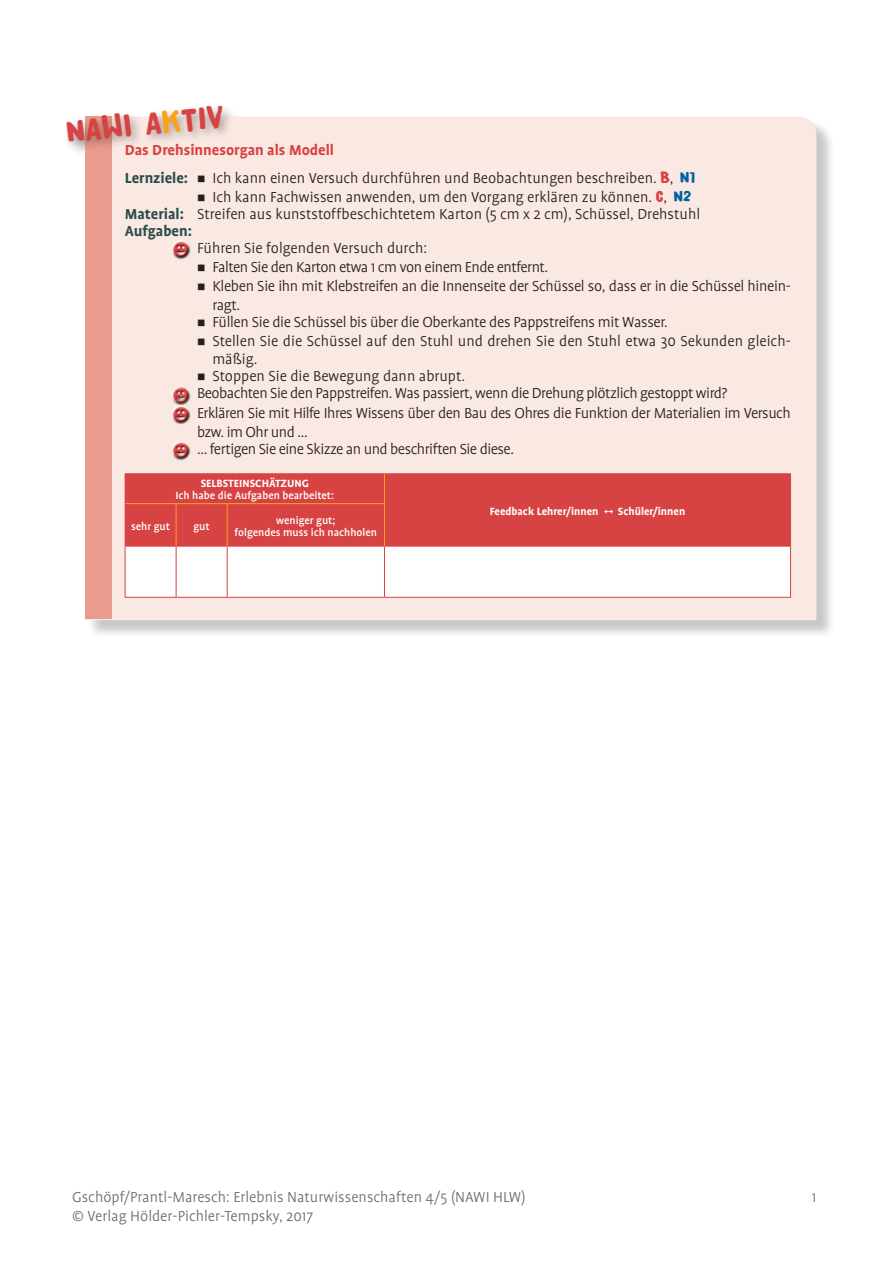
<style>
.page{position:relative;width:893px;height:1263px;background:#fff}
.page>*{position:absolute;margin:0;border:0;box-sizing:border-box;transform-origin:0 0}
.t1{font:32.25px "HVD Poster Clean";color:#d74242}
.t2{font:300 16.5px/18.8px "Profile";letter-spacing:-.02em;color:#231f20}
.t3{font:300 16.5px/17.1px "Profile";color:#231f20}
.t4{font:300 16.5px/19.8px "Profile";color:#6c6d70}
.t5{font:500 12px/12px "Profile";color:#fff;text-align:center}
.t6{font:700 12px "Profile";color:#fff}
.s1{color:#f9a31b}
.s2{font-weight:700;color:#d74242}
.s3{font-weight:700;color:#2a4d4b}
.s4{font-family:"HVD Poster Clean";font-weight:400;color:#d74242}
.s5{font-family:"HVD Poster Clean";font-weight:400;color:#0162a2}
</style>
<div class="page">
<div style="left:70px;top:109px;width:765px;height:530px;background:#231f20;opacity:.25"></div>
<div style="left:85px;top:117px;width:731px;height:503px;background:#fae8e2"></div>
<div style="left:85px;top:117px;width:27px;height:502px;background:#ea9b8d"></div>
<div style="left:171px;top:240px;width:19px;height:16px;background:#fff;opacity:.75"></div>
<div style="left:171px;top:244px;width:20px;height:15px;background:#231f20;opacity:.75"></div>
<div style="left:171px;top:385px;width:19px;height:16px;background:#fff;opacity:.75"></div>
<div style="left:171px;top:390px;width:20px;height:15px;background:#231f20;opacity:.75"></div>
<svg style="left:173px;top:387px;width:15px;height:18px"></svg>
<div style="left:171px;top:405px;width:19px;height:16px;background:#fff;opacity:.75"></div>
<div style="left:171px;top:409px;width:20px;height:15px;background:#231f20;opacity:.75"></div>
<div style="left:171px;top:441px;width:19px;height:15px;background:#fff;opacity:.75"></div>
<div style="left:171px;top:445px;width:20px;height:15px;background:#231f20;opacity:.75"></div>
<div style="left:126px;top:474px;width:664px;height:72px;background:#d74242"></div>
<svg style="left:126px;top:547px;width:664px;height:50px"></svg>
<hr style="left:125px;top:546px;width:51px;height:1px;background:#d74242">
<hr style="left:176px;top:546px;width:51px;height:1px;background:#d74242">
<hr style="left:227px;top:546px;width:157px;height:1px;background:#d74242">
<hr style="left:384px;top:546px;width:407px;height:1px;background:#d74242">
<hr style="left:227px;top:546px;width:1px;height:51px;background:#d74242">
<hr style="left:176px;top:546px;width:1px;height:51px;background:#d74242">
<hr style="left:384px;top:546px;width:1px;height:51px;background:#d74242">
<hr style="left:125px;top:473px;width:51px;height:1px;background:#d74242">
<hr style="left:125px;top:474px;width:1px;height:30px;background:#d74242">
<hr style="left:176px;top:473px;width:51px;height:1px;background:#d74242">
<hr style="left:227px;top:473px;width:157px;height:1px;background:#d74242">
<hr style="left:384px;top:473px;width:407px;height:1px;background:#d74242">
<hr style="left:125px;top:504px;width:1px;height:42px;background:#d74242">
<hr style="left:125px;top:546px;width:1px;height:51px;background:#d74242">
<hr style="left:125px;top:597px;width:51px;height:1px;background:#d74242">
<hr style="left:176px;top:597px;width:51px;height:1px;background:#d74242">
<hr style="left:227px;top:597px;width:157px;height:1px;background:#d74242">
<hr style="left:384px;top:597px;width:407px;height:1px;background:#d74242">
<hr style="left:790px;top:474px;width:1px;height:30px;background:#d74242">
<hr style="left:790px;top:504px;width:1px;height:42px;background:#d74242">
<hr style="left:790px;top:546px;width:1px;height:51px;background:#d74242">
<svg style="left:384px;top:474px;width:1px;height:29px"></svg>
<hr style="left:125px;top:503px;width:51px;height:1px;background:#f9a31b">
<hr style="left:176px;top:503px;width:51px;height:1px;background:#f9a31b">
<hr style="left:176px;top:504px;width:1px;height:42px;background:#f9a31b">
<hr style="left:227px;top:503px;width:158px;height:1px;background:#f9a31b">
<hr style="left:227px;top:504px;width:1px;height:42px;background:#f9a31b">
<hr style="left:384px;top:504px;width:1px;height:42px;background:#f9a31b">
<div style="left:63px;top:103px;width:171px;height:50px;background:#231f20;opacity:.35"></div>
<svg style="left:605px;top:509px;width:8px;height:5px"></svg>
<h1 class="t1" style="left:65px;top:118px;width:160px;rotate:-6deg">NAWI A<span class="s1">k</span>tiv</h1>
<p class="t3" style="left:125px;top:136px;width:572px;line-height:28px"><span class="s2">Das Drehsinnesorgan als Modell<br></span><span class="s3">Lernziele:</span> ■ Ich kann einen Versuch durchführen und Beobachtungen beschreiben. <span class="s4">B</span>, <span class="s5">N1</span></p>
<p class="t3" style="left:125px;top:188px;width:577px;text-indent:72px">■ Ich kann Fachwissen anwenden, um den Vorgang erklären zu können. <span class="s4">C</span>, <span class="s5">N2<br></span><span class="s3">Material:</span> Streifen aus kunststoffbeschichtetem Karton (5 cm x 2 cm), Schüssel, Drehstuhl<br><span class="s3">Aufgaben:</span></p>
<p class="t3" style="left:197px;top:240px;width:232px">Führen Sie folgenden Versuch durch:</p>
<p class="t2" style="left:197px;top:258px;width:353px">■ Falten Sie den Karton etwa 1 cm von einem Ende entfernt.</p>
<p class="t2" style="left:212px;top:277px;width:580px;text-indent:-15px">■ Kleben Sie ihn mit Klebstreifen an die Innenseite der Schüssel so, dass er in die Schüssel hinein&shy;ragt.</p>
<p class="t2" style="left:197px;top:313px;width:472px">■ Füllen Sie die Schüssel bis über die Oberkante des Pappstreifens mit Wasser.</p>
<p class="t3" style="left:212px;top:331px;width:580px;line-height:18.8px;text-indent:-15px">■ Stellen Sie die Schüssel auf den Stuhl und drehen Sie den Stuhl etwa 30 Sekunden gleich&shy;mäßig.</p>
<p class="t2" style="left:197px;top:368px;width:532px;line-height:17.1px">■ Stoppen Sie die Bewegung dann abrupt.<br>Beobachten Sie den Pappstreifen. Was passiert, wenn die Drehung plötzlich gestoppt wird?</p>
<p class="t2" style="left:197px;top:404px;width:595px">Erklären Sie mit Hilfe Ihres Wissens über den Bau des Ohres die Funktion der Materialien im Versuch bzw. im Ohr und …</p>
<p class="t2" style="left:197px;top:440px;width:319px">… fertigen Sie eine Skizze an und beschriften Sie diese.</p>
<p class="t6" style="left:201px;top:477px;width:110px">SELBSTEINSCHÄTZUNG</p>
<p class="t5" style="left:175px;top:490px;width:160px">Ich habe die Aufgaben bearbeitet:</p>
<p class="t6" style="left:490px;top:504px;width:110px">Feedback Lehrer/innen</p>
<p class="t6" style="left:618px;top:504px;width:69px">Schüler/innen</p>
<p class="t5" style="left:131px;top:520px;width:41px">sehr gut</p>
<p class="t5" style="left:193px;top:520px;width:18px">gut</p>
<p class="t5" style="left:235px;top:514px;width:144px">weniger gut;<br>folgendes muss ich nachholen</p>
<p class="t4" style="left:72px;top:1187px;width:455px">Gschöpf/Prantl-Maresch: Erlebnis Naturwissenschaften 4/5 (NAWI HLW) © Verlag Hölder-Pichler-Tempsky, 2017</p>
<p class="t4" style="left:812px;top:1187px;width:6px">1</p>
</div>
